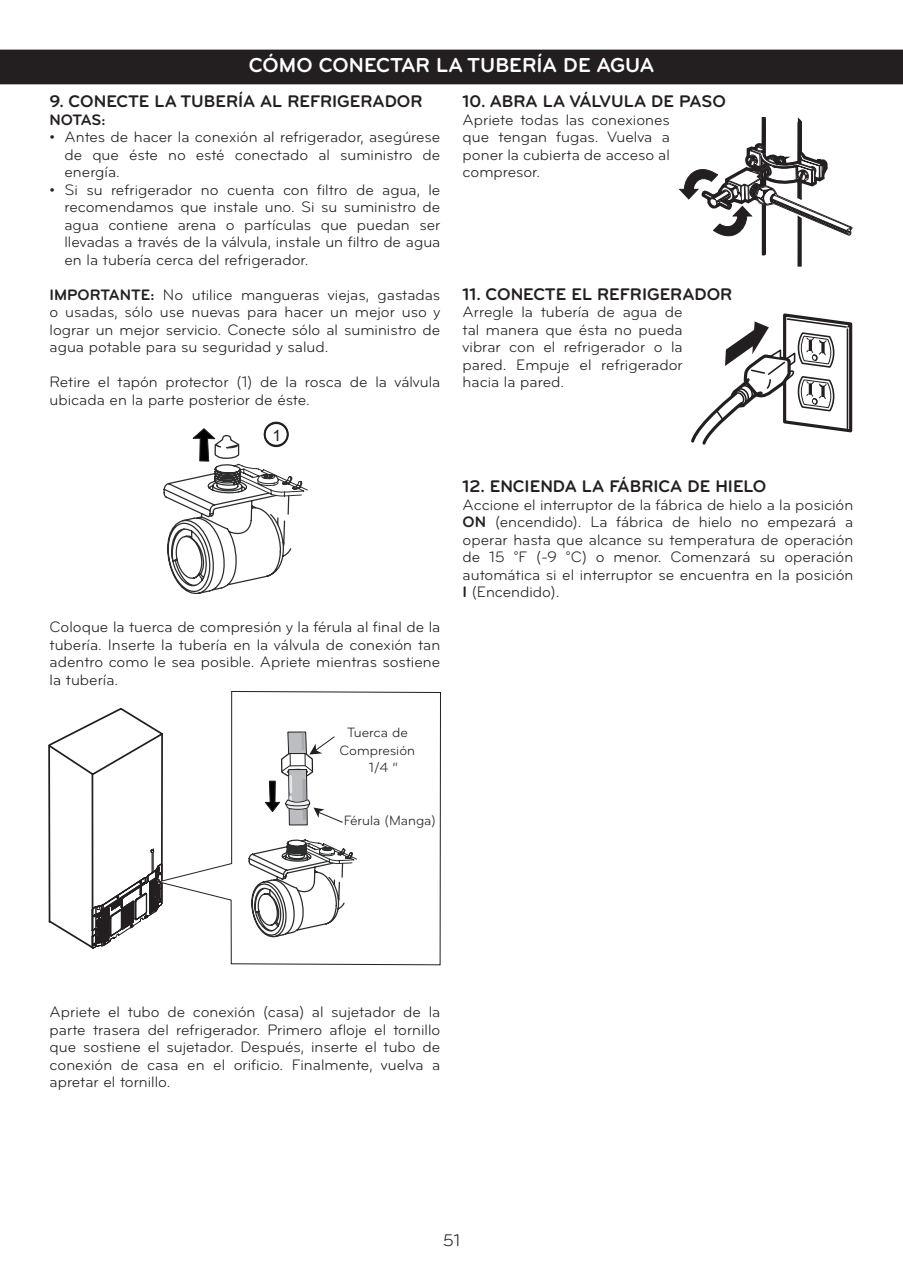
<style>
.page{position:relative;width:903px;height:1275px;background:#fff}
.page>*{position:absolute;margin:0;border:0;box-sizing:border-box;transform-origin:0 0}
.BANDAS_NEGRAS{font:700 21px "Bryant LG";color:#fff}
.Texto_Manual{font:700 17.5px "Bryant LG";color:#231f20}
.t1{font:17.5px "Bryant LG";color:#231f20}
.Texto_Manual-2{font:15.75px/17.5px "Bryant LG";color:#231f20;text-align:justify}
.Texto_Manual-3{font:700 15.75px "Bryant LG";letter-spacing:-.025em;color:#231f20}
.Texto_Manual-4{font:15.75px "Arial";color:#231f20}
.Texto_Manual-5{font:14px "Bryant LG";color:#231f20}
.s1{font-weight:700}
</style>
<div class="page">
<div style="left:0;top:50px;width:903px;height:34px;background:#231f20"></div>
<svg style="left:48px;top:708px;width:106px;height:241px"></svg>
<svg style="left:154px;top:691px;width:287px;height:275px"></svg>
<svg style="left:242px;top:839px;width:115px;height:101px"></svg>
<svg style="left:263px;top:731px;width:80px;height:95px"></svg>
<svg style="left:679px;top:117px;width:174px;height:328px"></svg>
<svg style="left:163px;top:427px;width:145px;height:167px"></svg>
<div style="left:265px;top:423px;width:23px;height:23px;background:#fff;border-radius:50%"></div>
<div style="left:264px;top:422px;width:25px;height:24px;border:2px solid #231f20;border-radius:50%"></div>
<div style="left:264px;top:422px;width:25px;height:25px;border:2px solid #231f20;border-radius:50%"></div>
<p class="BANDAS_NEGRAS" style="left:249px;top:52px;width:407px">CÓMO CONECTAR LA TUBERÍA DE AGUA</p>
<p class="Texto_Manual" style="left:50px;top:91px;width:374px">9. CONECTE LA TUBERÍA AL REFRIGERADOR</p>
<p class="Texto_Manual-3" style="left:50px;top:110px;width:57px">NOTAS:</p>
<p class="Texto_Manual-2" style="left:64px;top:129px;width:377px;text-indent:-15px">• Antes de hacer la conexión al refrigerador, asegúrese de que éste no esté conectado al suministro de energía.</p>
<p class="Texto_Manual-2" style="left:64px;top:181px;width:377px;text-indent:-15px">• Si su refrigerador no cuenta con filtro de agua, le recomendamos que instale uno. Si su suministro de agua contiene arena o partículas que puedan ser llevadas a través de la válvula, instale un filtro de agua en la tubería cerca del refrigerador.</p>
<p class="Texto_Manual-2" style="left:50px;top:286px;width:392px"><span class="s1">IMPORTANTE:</span> No utilice mangueras viejas, gastadas o usadas, sólo use nuevas para hacer un mejor uso y lograr un mejor servicio. Conecte sólo al suministro de agua potable para su seguridad y salud.</p>
<p class="Texto_Manual-2" style="left:50px;top:374px;width:392px">Retire el tapón protector (1) de la rosca de la válvula ubicada en la parte posterior de éste.</p>
<p class="Texto_Manual-4" style="left:272px;top:425px;width:10px">1</p>
<p class="Texto_Manual-2" style="left:50px;top:619px;width:392px">Coloque la tuerca de compresión y la férula al final de la tubería. Inserte la tubería en la válvula de conexión tan adentro como le sea posible. Apriete mientras sostiene la tubería.</p>
<p class="Texto_Manual-5" style="left:347px;top:724px;width:62px">Tuerca de</p>
<p class="Texto_Manual-5" style="left:339px;top:742px;width:77px">Compresión</p>
<p class="Texto_Manual-5" style="left:369px;top:759px;width:31px">1/4 “</p>
<p class="Texto_Manual-5" style="left:344px;top:812px;width:94px">Férula (Manga)</p>
<p class="Texto_Manual" style="left:463px;top:91px;width:265px">10. ABRA LA VÁLVULA DE PASO</p>
<p class="Texto_Manual-2" style="left:463px;top:111px;width:209px">Apriete todas las conexiones que tengan fugas. Vuelva a poner la cubierta de acceso al compresor.</p>
<p class="Texto_Manual" style="left:463px;top:283px;width:271px">11. CONECTE EL REFRIGERADOR</p>
<p class="Texto_Manual-2" style="left:463px;top:304px;width:222px">Arregle la tubería de agua de tal manera que ésta no pueda vibrar con el refrigerador o la pared. Empuje el refrigerador hacia la pared.</p>
<p class="Texto_Manual" style="left:463px;top:476px;width:305px">12. ENCIENDA LA FÁBRICA DE HIELO</p>
<p class="Texto_Manual-2" style="left:463px;top:496px;width:392px">Accione el interruptor de la fábrica de hielo a la posición <span class="s1">ON</span> (encendido). La fábrica de hielo no empezará a operar hasta que alcance su temperatura de operación de 15 °F (-9 °C) o menor. Comenzará su operación automática si el interruptor se encuentra en la posición <span class="s1">I</span> (Encendido).</p>
<p class="Texto_Manual-2" style="left:50px;top:1004px;width:392px">Apriete el tubo de conexión (casa) al sujetador de la parte trasera del refrigerador. Primero afloje el tornillo que sostiene el sujetador. Después, inserte el tubo de conexión de casa en el orificio. Finalmente, vuelva a apretar el tornillo.</p>
<p class="t1" style="left:443px;top:1230px;width:19px">51</p>
</div>
